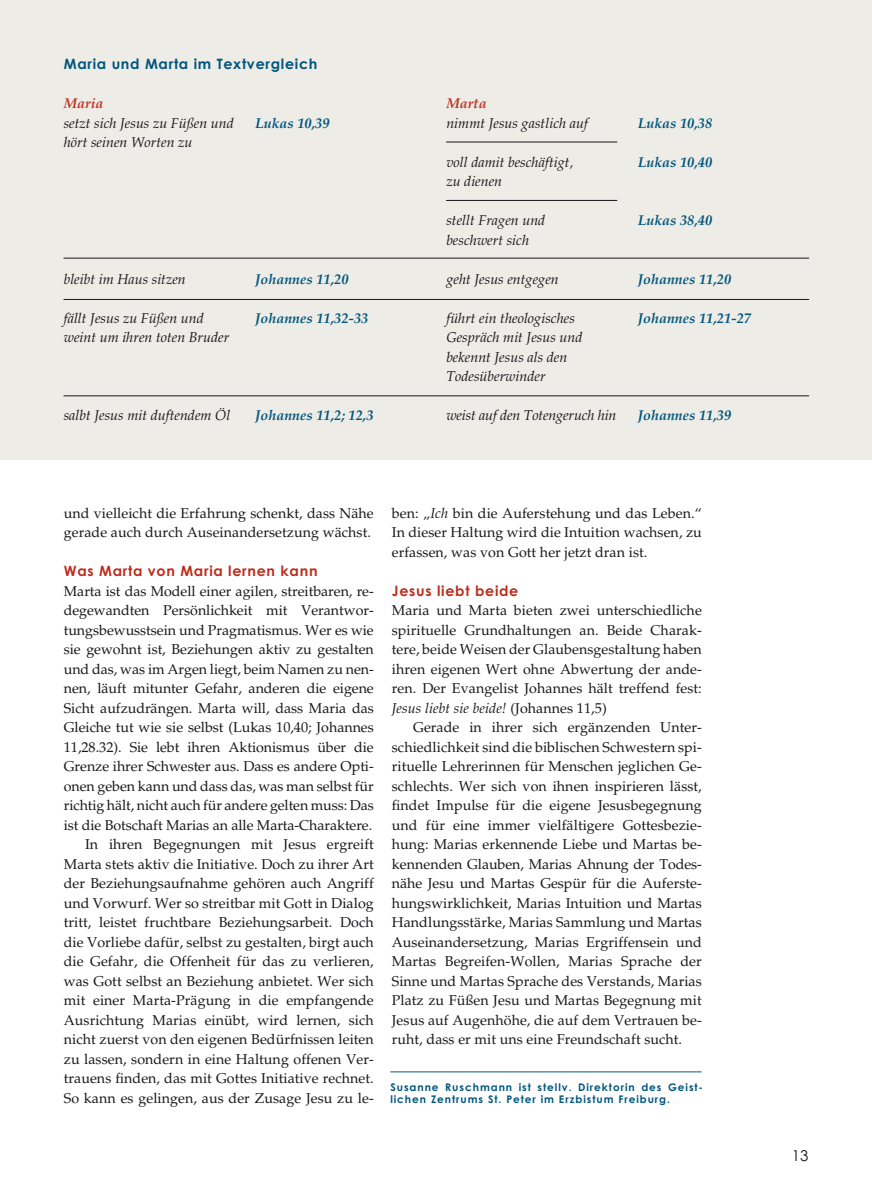
<style>
.page{position:relative;width:872px;height:1191px;background:#fff}
.page>*{position:absolute;margin:0;border:0;box-sizing:border-box;transform-origin:0 0}
.t1{font:15px "Century Gothic Pro";color:#1a171b}
.t2{font:14.25px/19.5px "Palatino LT Std";letter-spacing:.005em;color:#1a171b;text-align:justify}
.t3{font:italic 14.25px/19.5px "Palatino LT Std";color:#1a171b}
.t4{font:italic 700 14.25px "Palatino LT Std";color:#00567c}
.t5{font:700 14.25px "Century Gothic Pro";letter-spacing:.05em;color:#bd2d1d}
.t6{font:700 14.25px "Century Gothic Pro";letter-spacing:.05em;color:#00567c}
.t7{font:italic 700 14.25px "Palatino LT Std";color:#be3424}
.t8{font:700 10.5px/12px "Century Gothic Pro";letter-spacing:.09em;color:#00567c}
.s1{font-style:italic}
</style>
<div class="page">
<div style="left:0;top:0;width:872px;height:459px;background:#eeece7"></div>
<hr style="left:390px;top:1071px;width:311px;height:1px;background:#005d7f">
<hr style="left:64px;top:258px;width:745px;height:1px;background:#1a171b">
<hr style="left:64px;top:299px;width:745px;height:1px;background:#1a171b">
<hr style="left:64px;top:395px;width:745px;height:1px;background:#1a171b">
<hr style="left:446px;top:142px;width:171px;height:1px;background:#1a171b">
<hr style="left:446px;top:200px;width:171px;height:1px;background:#1a171b">
<p class="t6" style="left:64px;top:59px;width:255px">Maria und Marta im Textvergleich</p>
<p class="t7" style="left:64px;top:98px;width:41px">Maria</p>
<p class="t3" style="left:64px;top:115px;width:172px">setzt sich Jesus zu Füßen und hört seinen Worten zu</p>
<p class="t4" style="left:255px;top:117px;width:76px">Lukas 10,39</p>
<p class="t3" style="left:64px;top:271px;width:124px">bleibt im Haus sitzen</p>
<p class="t3" style="left:64px;top:310px;width:167px">fällt Jesus zu Füßen und weint um ihren toten Bruder</p>
<p class="t4" style="left:255px;top:273px;width:95px">Johannes 11,20</p>
<p class="t4" style="left:255px;top:312px;width:115px">Johannes 11,32-33</p>
<p class="t3" style="left:64px;top:407px;width:168px">salbt Jesus mit duftendem Öl</p>
<p class="t4" style="left:255px;top:410px;width:120px">Johannes 11,2; 12,3</p>
<p class="t7" style="left:446px;top:98px;width:42px">Marta</p>
<p class="t3" style="left:446px;top:115px;width:143px">nimmt Jesus gastlich auf</p>
<p class="t3" style="left:446px;top:154px;width:128px">voll damit beschäftigt, zu dienen</p>
<p class="t3" style="left:446px;top:212px;width:100px">stellt Fragen und beschwert sich</p>
<p class="t3" style="left:446px;top:271px;width:114px">geht Jesus entgegen</p>
<p class="t3" style="left:446px;top:310px;width:138px">führt ein theologisches<br>Gespräch mit Jesus und bekennt Jesus als den<br>Todesüberwinder</p>
<p class="t3" style="left:446px;top:407px;width:172px">weist auf den Totengeruch hin</p>
<p class="t4" style="left:637px;top:117px;width:76px">Lukas 10,38</p>
<p class="t4" style="left:637px;top:156px;width:76px">Lukas 10,40</p>
<p class="t4" style="left:637px;top:215px;width:76px">Lukas 38,40</p>
<p class="t4" style="left:637px;top:273px;width:95px">Johannes 11,20</p>
<p class="t4" style="left:637px;top:312px;width:115px">Johannes 11,21-27</p>
<p class="t4" style="left:637px;top:410px;width:95px">Johannes 11,39</p>
<p class="t2" style="left:64px;top:505px;width:311px">und vielleicht die Erfahrung schenkt, dass Nähe gerade auch durch Auseinandersetzung wächst.</p>
<p class="t5" style="left:64px;top:566px;width:255px">Was Marta von Maria lernen kann</p>
<p class="t2" style="left:64px;top:583px;width:311px;text-align:right">Marta ist das Modell einer agilen, streitbaren, re&shy;degewandten Persönlichkeit mit Verantwor&shy;tungsbewusstsein und Pragmatismus. Wer es wie sie gewohnt ist, Beziehungen aktiv zu gestalten und das, was im Argen liegt, beim Namen zu nen&shy;nen, läuft mitunter Gefahr, anderen die eigene Sicht aufzudrängen. Marta will, dass Maria das Gleiche tut wie sie selbst (Lukas 10,40; Johannes 11,28.32). Sie lebt ihren Aktionismus über die Grenze ihrer Schwester aus. Dass es andere Opti&shy;onen geben kann und dass das, was man selbst für richtig hält, nicht auch für andere gelten muss: Das ist die Botschaft Marias an alle Marta-Charaktere.<br>In ihren Begegnungen mit Jesus ergreift Marta stets aktiv die Initiative. Doch zu ihrer Art der Beziehungsaufnahme gehören auch Angriff und Vorwurf. Wer so streitbar mit Gott in Dialog tritt, leistet fruchtbare Beziehungsarbeit. Doch die Vorliebe dafür, selbst zu gestalten, birgt auch die Gefahr, die Offenheit für das zu verlieren, was Gott selbst an Beziehung anbietet. Wer sich mit einer Marta-Prägung in die empfangende Ausrichtung Marias einübt, wird lernen, sich nicht zuerst von den eigenen Bedürfnissen leiten zu lassen, sondern in eine Haltung offenen Ver&shy;trauens finden, das mit Gottes Initiative rechnet.<br>So kann es gelingen, aus der Zusage Jesu zu le-</p>
<p class="t2" style="left:392px;top:505px;width:311px">ben: „<span class="s1">Ich</span> bin die Auferstehung und das Leben.“ In dieser Haltung wird die Intuition wachsen, zu erfassen, was von Gott her jetzt dran ist.</p>
<p class="t5" style="left:392px;top:585px;width:128px">Jesus liebt beide</p>
<p class="t2" style="left:392px;top:602px;width:311px">Maria und Marta bieten zwei unterschiedliche spirituelle Grundhaltungen an. Beide Charak&shy;tere, beide Weisen der Glaubensgestaltung haben ihren eigenen Wert ohne Abwertung der ande&shy;ren. Der Evangelist Johannes hält treffend fest:<br><span class="s1">Jesus liebt sie beide!</span> (Johannes 11,5)</p>
<p class="t2" style="left:392px;top:719px;width:311px;text-indent:21px">Gerade in ihrer sich ergänzenden Unter&shy;schiedlichkeit sind die biblischen Schwestern spi&shy;rituelle Lehrerinnen für Menschen jeglichen Ge&shy;schlechts. Wer sich von ihnen inspirieren lässt, findet Impulse für die eigene Jesusbegegnung und für eine immer vielfältigere Gottesbezie&shy;hung: Marias erkennende Liebe und Martas be&shy;kennenden Glauben, Marias Ahnung der Todes&shy;nähe Jesu und Martas Gespür für die Auferste&shy;hungswirklichkeit, Marias Intuition und Martas Handlungsstärke, Marias Sammlung und Martas Auseinandersetzung, Marias Ergriffensein und Martas Begreifen-Wollen, Marias Sprache der Sinne und Martas Sprache des Verstands, Marias Platz zu Füßen Jesu und Martas Begegnung mit Jesus auf Augenhöhe, die auf dem Vertrauen be&shy;ruht, dass er mit uns eine Freundschaft sucht.</p>
<p class="t8" style="left:390px;top:1082px;width:314px">Susanne Ruschmann ist stellv. Direktorin des Geist&shy;lichen Zentrums St. Peter im Erzbistum Freiburg.</p>
<p class="t1" style="left:791px;top:1150px;width:18px">13</p>
</div>
